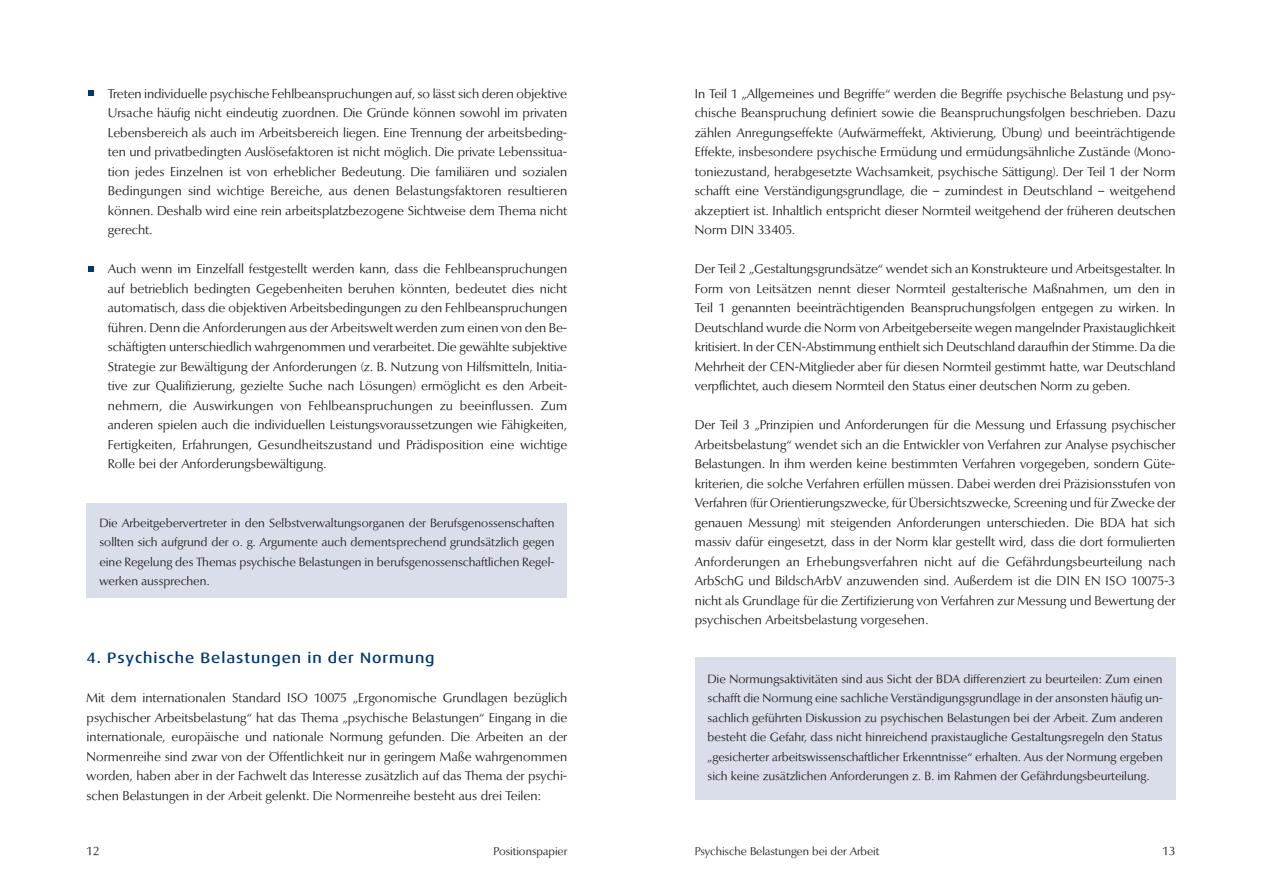
<style>
.page{position:relative;width:1262px;height:893px;background:#fff}
.page>*{position:absolute;margin:0;border:0;box-sizing:border-box;transform-origin:0 0}
.t1{font:500 15px "Dax Wide";letter-spacing:.06em;color:#013775}
.t2{font:12.75px/19.5px "Optima BQ";color:#231f20;text-align:justify}
.t3{font:12px/19.5px "Optima BQ";color:#231f20;text-align:justify}
.t4{font:11.25px "Optima BQ";color:#231f20}
</style>
<div class="page">
<div style="left:87px;top:503px;width:480px;height:94px;background:#dadeeb"></div>
<div style="left:695px;top:657px;width:480px;height:142px;background:#dadeeb"></div>
<svg style="left:88px;top:266px;width:6px;height:6px"></svg>
<svg style="left:88px;top:91px;width:6px;height:5px"></svg>
<p class="t2" style="left:108px;top:85px;width:461px">Treten individuelle psychische Fehlbeanspruchungen auf, so lässt sich deren objektive Ursache häufig nicht eindeutig zuordnen. Die Gründe können sowohl im privaten Lebensbereich als auch im Arbeitsbereich liegen. Eine Trennung der arbeitsbeding&shy;ten und privatbedingten Auslösefaktoren ist nicht möglich. Die private Lebenssitua&shy;tion jedes Einzelnen ist von erheblicher Bedeutung. Die familiären und sozialen Bedingungen sind wichtige Bereiche, aus denen Belastungsfaktoren resultieren können. Deshalb wird eine rein arbeitsplatzbezogene Sichtweise dem Thema nicht gerecht.</p>
<p class="t2" style="left:108px;top:260px;width:461px">Auch wenn im Einzelfall festgestellt werden kann, dass die Fehlbeanspruchungen auf betrieblich bedingten Gegebenheiten beruhen könnten, bedeutet dies nicht automatisch, dass die objektiven Arbeitsbedingungen zu den Fehlbeanspruchungen führen. Denn die Anforderungen aus der Arbeitswelt werden zum einen von den Be&shy;schäftigten unterschiedlich wahrgenommen und verarbeitet. Die gewählte subjektive Strategie zur Bewältigung der Anforderungen (z. B. Nutzung von Hilfsmitteln, Initia&shy;tive zur Qualifizierung, gezielte Suche nach Lösungen) ermöglicht es den Arbeit&shy;nehmern, die Auswirkungen von Fehlbeanspruchungen zu beeinflussen. Zum anderen spielen auch die individuellen Leistungsvoraussetzungen wie Fähigkeiten, Fertigkeiten, Erfahrungen, Gesundheitszustand und Prädisposition eine wichtige Rolle bei der Anforderungsbewältigung.</p>
<p class="t3" style="left:99px;top:514px;width:456px">Die Arbeitgebervertreter in den Selbstverwaltungsorganen der Berufsgenossenschaften sollten sich aufgrund der o. g. Argumente auch dementsprechend grundsätzlich gegen eine Regelung des Themas psychische Belastungen in berufsgenossenschaftlichen Regel&shy;werken aussprechen.</p>
<p class="t1" style="left:87px;top:651px;width:349px">4. Psychische Belastungen in der Normung</p>
<p class="t2" style="left:87px;top:689px;width:482px">Mit dem internationalen Standard ISO 10075 „Ergonomische Grundlagen bezüglich psychischer Arbeitsbelastung“ hat das Thema „psychische Belastungen“ Eingang in die internationale, europäische und nationale Normung gefunden. Die Arbeiten an der Normenreihe sind zwar von der Öffentlichkeit nur in geringem Maße wahrgenommen worden, haben aber in der Fachwelt das Interesse zusätzlich auf das Thema der psychi&shy;schen Belastungen in der Arbeit gelenkt. Die Normenreihe besteht aus drei Teilen:</p>
<p class="t3" style="left:87px;top:842px;width:15px">12</p>
<p class="t4" style="left:493px;top:846px;width:75px">Positionspapier</p>
<p class="t2" style="left:695px;top:85px;width:482px">In Teil 1 „Allgemeines und Begriffe“ werden die Begriffe psychische Belastung und psy&shy;chische Beanspruchung definiert sowie die Beanspruchungsfolgen beschrieben. Dazu zählen Anregungseffekte (Aufwärmeffekt, Aktivierung, Übung) und beeinträchtigende Effekte, insbesondere psychische Ermüdung und ermüdungsähnliche Zustände (Mono&shy;toniezustand, herabgesetzte Wachsamkeit, psychische Sättigung). Der Teil 1 der Norm schafft eine Verständigungsgrundlage, die – zumindest in Deutschland – weitgehend akzeptiert ist. Inhaltlich entspricht dieser Normteil weitgehend der früheren deutschen Norm DIN 33405.</p>
<p class="t2" style="left:695px;top:260px;width:482px">Der Teil 2 „Gestaltungsgrundsätze“ wendet sich an Konstrukteure und Arbeitsgestalter. In Form von Leitsätzen nennt dieser Normteil gestalterische Maßnahmen, um den in Teil 1 genannten beeinträchtigenden Beanspruchungsfolgen entgegen zu wirken. In Deutschland wurde die Norm von Arbeitgeberseite wegen mangelnder Praxistauglichkeit kritisiert. In der CEN-Abstimmung enthielt sich Deutschland daraufhin der Stimme. Da die Mehrheit der CEN-Mitglieder aber für diesen Normteil gestimmt hatte, war Deutschland verpflichtet, auch diesem Normteil den Status einer deutschen Norm zu geben.</p>
<p class="t2" style="left:695px;top:416px;width:482px">Der Teil 3 „Prinzipien und Anforderungen für die Messung und Erfassung psychischer Arbeitsbelastung“ wendet sich an die Entwickler von Verfahren zur Analyse psychischer Belastungen. In ihm werden keine bestimmten Verfahren vorgegeben, sondern Güte&shy;kriterien, die solche Verfahren erfüllen müssen. Dabei werden drei Präzisionsstufen von Verfahren (für Orientierungszwecke, für Übersichtszwecke, Screening und für Zwecke der genauen Messung) mit steigenden Anforderungen unterschieden. Die BDA hat sich massiv dafür eingesetzt, dass in der Norm klar gestellt wird, dass die dort formulierten Anforderungen an Erhebungsverfahren nicht auf die Gefährdungsbeurteilung nach ArbSchG und BildschArbV anzuwenden sind. Außerdem ist die DIN EN ISO 10075-3 nicht als Grundlage für die Zertifizierung von Verfahren zur Messung und Bewertung der psychischen Arbeitsbelastung vorgesehen.</p>
<p class="t3" style="left:707px;top:670px;width:457px">Die Normungsaktivitäten sind aus Sicht der BDA differenziert zu beurteilen: Zum einen schafft die Normung eine sachliche Verständigungsgrundlage in der ansonsten häufig un&shy;sachlich geführten Diskussion zu psychischen Belastungen bei der Arbeit. Zum anderen besteht die Gefahr, dass nicht hinreichend praxistaugliche Gestaltungsregeln den Status „gesicherter arbeitswissenschaftlicher Erkenntnisse“ erhalten. Aus der Normung ergeben sich keine zusätzlichen Anforderungen z. B. im Rahmen der Gefährdungsbeurteilung.</p>
<p class="t4" style="left:695px;top:846px;width:186px">Psychische Belastungen bei der Arbeit</p>
<p class="t3" style="left:1162px;top:842px;width:15px">13</p>
</div>
